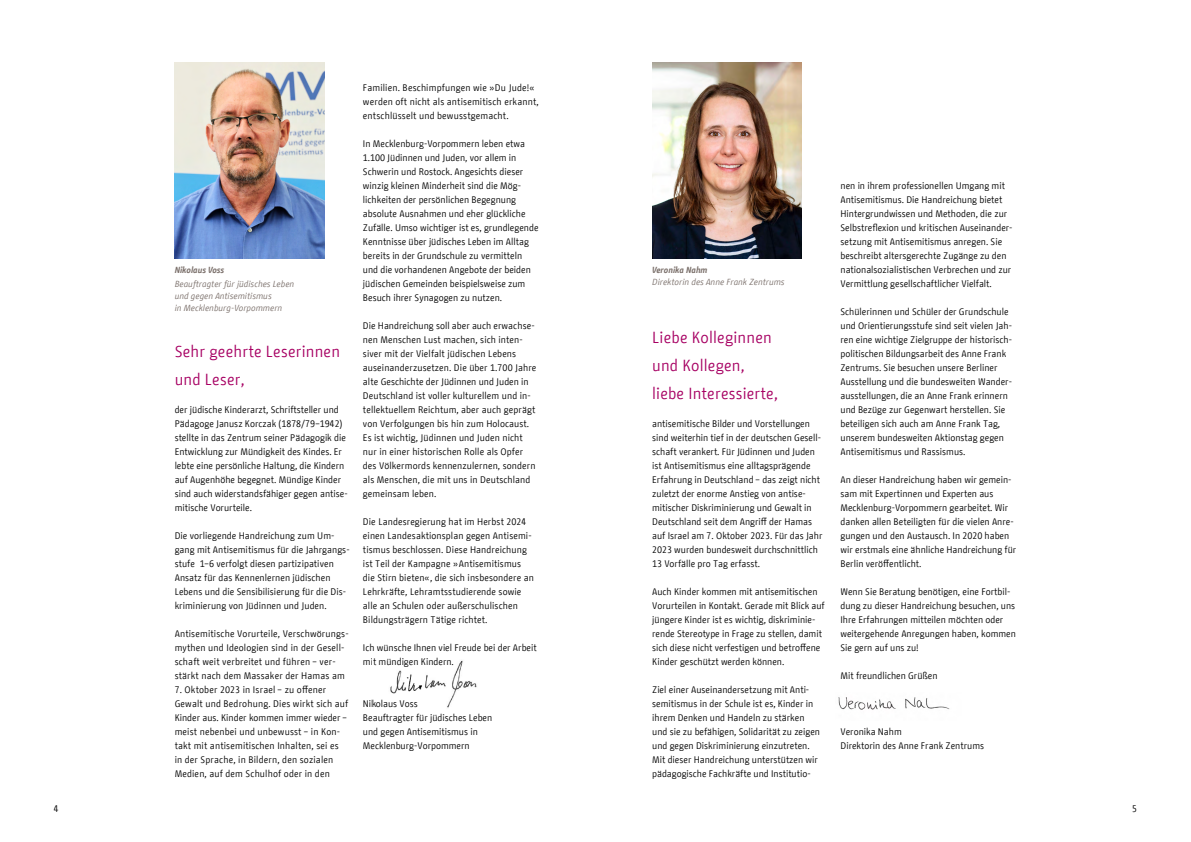
<style>
.page{position:relative;width:1191px;height:842px;background:#fff}
.page>*{position:absolute;margin:0;border:0;box-sizing:border-box;transform-origin:0 0}
.Introtext_9_5_14_pt{font:16px/28px "BMF Change";letter-spacing:.01em;color:#a70063}
.Fliesstext_9_5_14_pt{font:9.5px/14px "BMF Change";color:#000}
.Bildunterschrift_8_8_12_pt{font:italic 8.8px/12px "BMF Change";color:#7b706b}
.Bildunterschrift_8_8_12_pt-2{font:italic 700 8.8px "BMF Change";color:#7b706b}
.s1{font-weight:700}
</style>
<div class="page">
<img style="left:652px;top:63px;width:149px;height:196px">
<img style="left:175px;top:63px;width:149px;height:196px">
<img style="left:390px;top:660px;width:87px;height:48px">
<img style="left:838px;top:697px;width:112px;height:13px">
<p class="Bildunterschrift_8_8_12_pt-2" style="left:175px;top:263px;width:51px">Nikolaus Voss</p>
<p class="Bildunterschrift_8_8_12_pt" style="left:175px;top:278px;width:121px">Beauftragter für jüdisches Leben und gegen Antisemitismus<br>in Mecklenburg-Vorpommern</p>
<p class="Introtext_9_5_14_pt" style="left:175px;top:337px;width:167px">Sehr geehrte Leserinnen und Leser,</p>
<p class="Fliesstext_9_5_14_pt" style="left:175px;top:402px;width:174px">der jüdische Kinderarzt, Schriftsteller und Pädagoge Janusz Korczak (1878/79–1942) stellte in das Zentrum seiner Pädagogik die Entwicklung zur Mündigkeit des Kindes. Er lebte eine persönliche Haltung, die Kindern auf Augenhöhe begegnet. Mündige Kinder sind auch widerstandsfähiger gegen antise&shy;mitische Vorurteile.</p>
<p class="Fliesstext_9_5_14_pt" style="left:175px;top:528px;width:176px">Die vorliegende Handreichung zum Um&shy;gang mit Antisemitismus für die Jahrgangs&shy;stufe 1–6 verfolgt diesen partizipativen Ansatz für das Kennenlernen jüdischen Lebens und die Sensibilisierung für die Dis&shy;kriminierung von Jüdinnen und Juden.</p>
<p class="Fliesstext_9_5_14_pt" style="left:175px;top:626px;width:175px">Antisemitische Vorurteile, Verschwörungs&shy;mythen und Ideologien sind in der Gesell&shy;schaft weit verbreitet und führen – ver&shy;stärkt nach dem Massaker der Hamas am</p>
<p class="Fliesstext_9_5_14_pt" style="left:175px;top:682px;width:175px">7. Oktober 2023 in Israel – zu offener Gewalt und Bedrohung. Dies wirkt sich auf Kinder aus. Kinder kommen immer wieder – meist nebenbei und unbewusst – in Kon&shy;takt mit antisemitischen Inhalten, sei es in der Sprache, in Bildern, den sozialen Medien, auf dem Schulhof oder in den</p>
<p class="Fliesstext_9_5_14_pt" style="left:363px;top:80px;width:177px">Familien. Beschimpfungen wie »Du Jude!« werden oft nicht als antisemitisch erkannt, entschlüsselt und bewusstgemacht.</p>
<p class="Fliesstext_9_5_14_pt" style="left:363px;top:136px;width:177px">In Mecklenburg-Vorpommern leben etwa 1.100 Jüdinnen und Juden, vor allem in Schwerin und Rostock. Angesichts dieser winzig kleinen Minderheit sind die Mög&shy;lichkeiten der persönlichen Begegnung absolute Ausnahmen und eher glückliche Zufälle. Umso wichtiger ist es, grundlegende Kenntnisse über jüdisches Leben im Alltag bereits in der Grundschule zu vermitteln und die vorhandenen Angebote der beiden jüdischen Gemeinden beispielsweise zum Besuch ihrer Synagogen zu nutzen.</p>
<p class="Fliesstext_9_5_14_pt" style="left:363px;top:318px;width:175px">Die Handreichung soll aber auch erwachse&shy;nen Menschen Lust machen, sich inten&shy;siver mit der Vielfalt jüdischen Lebens auseinanderzusetzen. Die über 1.700 Jahre alte Geschichte der Jüdinnen und Juden in Deutschland ist voller kulturellem und in&shy;tellektuellem Reichtum, aber auch geprägt von Verfolgungen bis hin zum Holocaust.<br>Es ist wichtig, Jüdinnen und Juden nicht nur in einer historischen Rolle als Opfer des Völkermords kennenzulernen, sondern als Menschen, die mit uns in Deutschland gemeinsam leben.</p>
<p class="Fliesstext_9_5_14_pt" style="left:363px;top:514px;width:172px">Die Landesregierung hat im Herbst 2024 einen Landesaktionsplan gegen Antisemi&shy;tismus beschlossen. Diese Handreichung ist Teil der Kampagne »Antisemitismus die Stirn bieten«, die sich insbesondere an Lehrkräfte, Lehramtsstudierende sowie alle an Schulen oder außerschulischen Bildungsträgern Tätige richtet.</p>
<p class="Fliesstext_9_5_14_pt" style="left:363px;top:640px;width:175px">Ich wünsche Ihnen viel Freude bei der Arbeit mit mündigen Kindern.</p>
<p class="Fliesstext_9_5_14_pt" style="left:363px;top:696px;width:56px">Nikolaus Voss</p>
<p class="Fliesstext_9_5_14_pt" style="left:363px;top:710px;width:131px">Beauftragter für jüdisches Leben und gegen Antisemitismus in<br>Mecklenburg-Vorpommern</p>
<p class="Bildunterschrift_8_8_12_pt" style="left:652px;top:264px;width:134px"><span class="s1">Veronika Nahm<br></span>Direktorin des Anne Frank Zentrums</p>
<p class="Introtext_9_5_14_pt" style="left:652px;top:323px;width:121px">Liebe Kolleginnen</p>
<p class="Introtext_9_5_14_pt" style="left:652px;top:351px;width:94px">und Kollegen,</p>
<p class="Introtext_9_5_14_pt" style="left:652px;top:379px;width:127px">liebe Interessierte,</p>
<p class="Fliesstext_9_5_14_pt" style="left:652px;top:416px;width:172px">antisemitische Bilder und Vorstellungen sind weiterhin tief in der deutschen Gesell&shy;schaft verankert. Für Jüdinnen und Juden ist Antisemitismus eine alltagsprägende Erfahrung in Deutschland – das zeigt nicht zuletzt der enorme Anstieg von antise&shy;mitischer Diskriminierung und Gewalt in Deutschland seit dem Angriff der Hamas auf Israel am 7. Oktober 2023. Für das Jahr 2023 wurden bundesweit durchschnittlich 13 Vorfälle pro Tag erfasst.</p>
<p class="Fliesstext_9_5_14_pt" style="left:652px;top:584px;width:174px">Auch Kinder kommen mit antisemitischen Vorurteilen in Kontakt. Gerade mit Blick auf jüngere Kinder ist es wichtig, diskriminie&shy;rende Stereotype in Frage zu stellen, damit sich diese nicht verfestigen und betroffene Kinder geschützt werden können.</p>
<p class="Fliesstext_9_5_14_pt" style="left:652px;top:682px;width:169px">Ziel einer Auseinandersetzung mit Anti&shy;semitismus in der Schule ist es, Kinder in ihrem Denken und Handeln zu stärken und sie zu befähigen, Solidarität zu zeigen und gegen Diskriminierung einzutreten.<br>Mit dieser Handreichung unterstützen wir pädagogische Fachkräfte und Institutio-</p>
<p class="Fliesstext_9_5_14_pt" style="left:840px;top:178px;width:174px">nen in ihrem professionellen Umgang mit Antisemitismus. Die Handreichung bietet Hintergrundwissen und Methoden, die zur Selbstreflexion und kritischen Auseinander&shy;setzung mit Antisemitismus anregen. Sie beschreibt altersgerechte Zugänge zu den nationalsozialistischen Verbrechen und zur Vermittlung gesellschaftlicher Vielfalt.</p>
<p class="Fliesstext_9_5_14_pt" style="left:840px;top:304px;width:173px">Schülerinnen und Schüler der Grundschule und Orientierungsstufe sind seit vielen Jah&shy;ren eine wichtige Zielgruppe der historisch&shy;politischen Bildungsarbeit des Anne Frank Zentrums. Sie besuchen unsere Berliner Ausstellung und die bundesweiten Wander&shy;ausstellungen, die an Anne Frank erinnern und Bezüge zur Gegenwart herstellen. Sie beteiligen sich auch am Anne Frank Tag, unserem bundesweiten Aktionstag gegen Antisemitismus und Rassismus.</p>
<p class="Fliesstext_9_5_14_pt" style="left:840px;top:472px;width:177px">An dieser Handreichung haben wir gemein&shy;sam mit Expertinnen und Experten aus Mecklenburg-Vorpommern gearbeitet. Wir danken allen Beteiligten für die vielen Anre&shy;gungen und den Austausch. In 2020 haben wir erstmals eine ähnliche Handreichung für Berlin veröffentlicht.</p>
<p class="Fliesstext_9_5_14_pt" style="left:840px;top:584px;width:177px">Wenn Sie Beratung benötigen, eine Fortbil&shy;dung zu dieser Handreichung besuchen, uns Ihre Erfahrungen mitteilen möchten oder weitergehende Anregungen haben, kommen Sie gern auf uns zu!</p>
<p class="Fliesstext_9_5_14_pt" style="left:840px;top:668px;width:99px">Mit freundlichen Grüßen</p>
<p class="Fliesstext_9_5_14_pt" style="left:840px;top:724px;width:63px">Veronika Nahm</p>
<p class="Fliesstext_9_5_14_pt" style="left:840px;top:738px;width:145px">Direktorin des Anne Frank Zentrums</p>
<p class="Fliesstext_9_5_14_pt" style="left:54px;top:801px;width:6px">4</p>
<p class="Fliesstext_9_5_14_pt" style="left:1132px;top:801px;width:6px">5</p>
</div>
